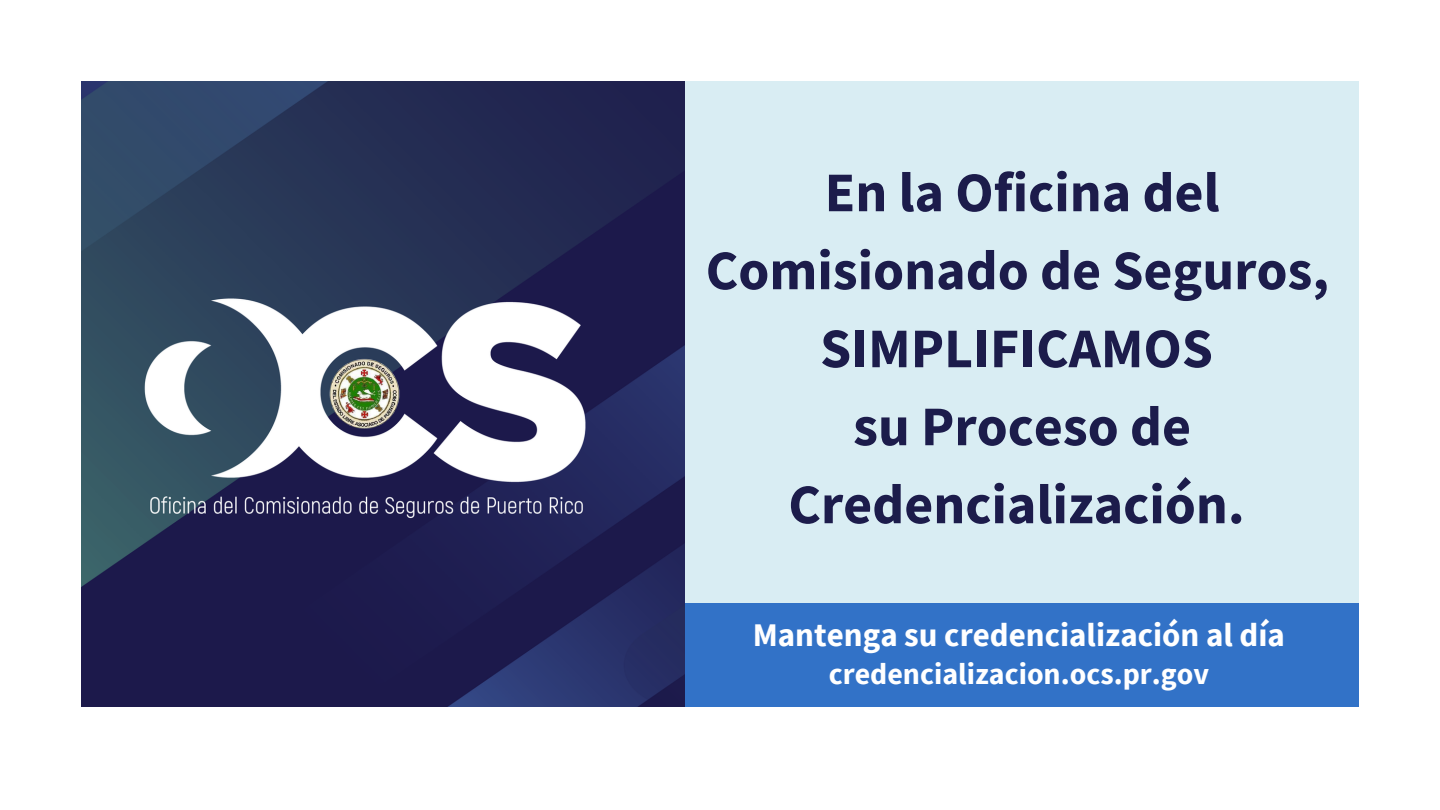
<style>
.page{position:relative;width:1440px;height:810px;background:#fff}
.page>*{position:absolute;margin:0;border:0;box-sizing:border-box;transform-origin:0 0}
.t1{font:700 56px/78px "Source Sans Pro";color:#1c1c4b;text-align:center}
.t2{font:700 33px "Source Sans Pro";color:#fff}
.t3{font:700 30px "Source Sans Pro";color:#fff}
</style>
<div class="page">
<img style="left:81px;top:81px;width:604px;height:625px">
<div style="left:685px;top:81px;width:674px;height:626px;background:#d9edf3"></div>
<div style="left:685px;top:603px;width:674px;height:104px;background:#3272c7"></div>
<p class="t1" style="left:706px;top:152px;width:625px">En la Oficina del<br>Comisionado de Seguros,</p>
<p class="t1" style="left:820px;top:308px;width:394px">SIMPLIFICAMOS</p>
<p class="t1" style="left:788px;top:386px;width:458px">su Proceso de<br>Credencialización.</p>
<p class="t2" style="left:753px;top:614px;width:534px">Mantenga su credencialización al día</p>
<p class="t3" style="left:829px;top:655px;width:382px">credencializacion.ocs.pr.gov</p>
</div>
